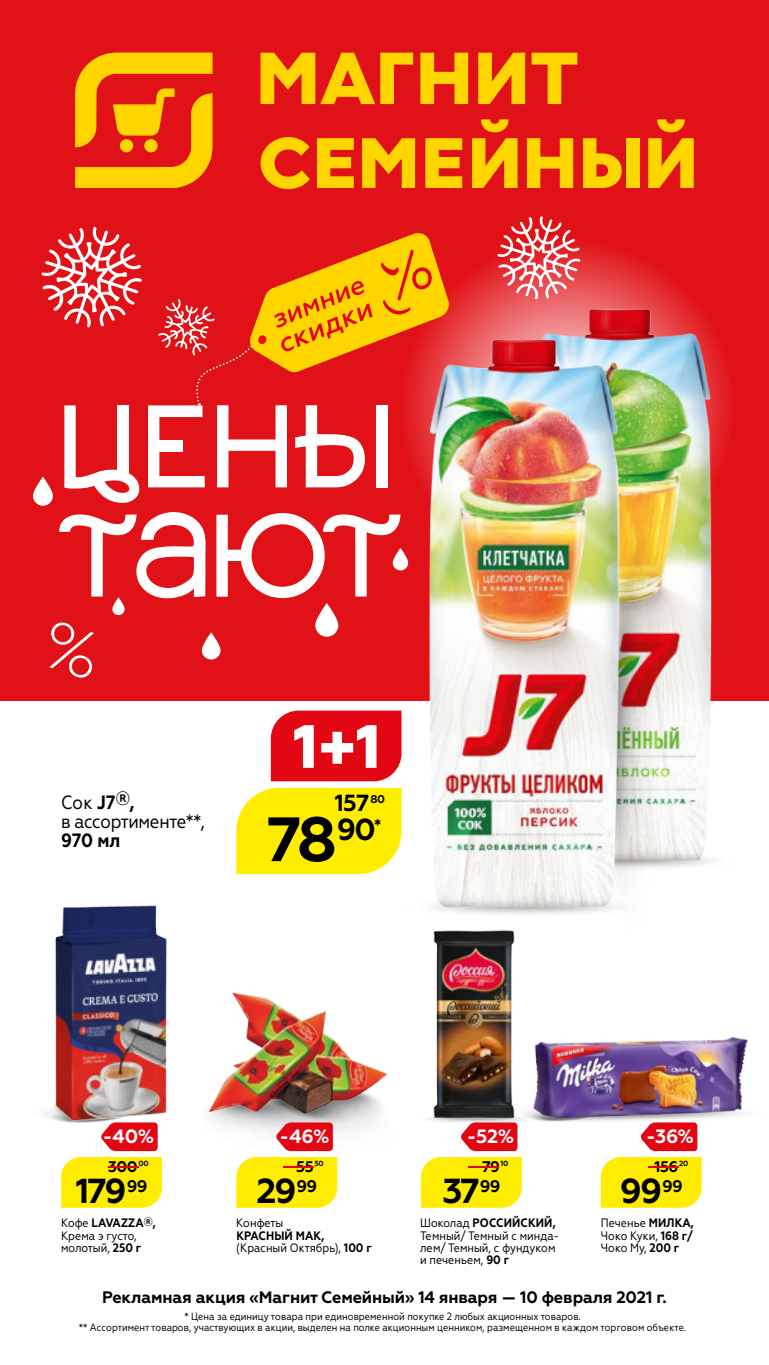
<style>
.page{position:relative;width:769px;height:1365px;background:#fff}
.page>*{position:absolute;margin:0;border:0;box-sizing:border-box;transform-origin:0 0}
.t1{font:700 62.48px "Geometria";color:#000}
.t2{font:800 60.9px "Geometria";color:#fff}
.t3{font:700 34.65px "Geometria";letter-spacing:-.065em;color:#000}
.t4{font:700 23.28px "Geometria";color:#000}
.t5{font:19.25px/19.2px "Geometria Narrow";letter-spacing:-.02em;color:#000}
.t6{font:700 19.25px "Geometria";letter-spacing:-.005em;color:#fff}
.t7{font:700 16.62px "Geometria";letter-spacing:-.01em;color:#000}
.t8{font:700 15.4px "Geometria";letter-spacing:-.03em;color:#000}
.t9{font:12.25px/12.2px "Geometria Narrow";color:#000}
.t10{font:10.5px/10.5px "Geometria Narrow";color:#000;text-align:center}
.t11{font:700 7.52px "Geometria";color:#000}
.s1{font-weight:700}
.s2{color:#e30613}
.s3{font-size:15.4px;color:#e30613}
</style>
<div class="page">
<div style="left:0;top:0;width:769px;height:700px;background:#e11217"></div>
<svg style="left:401px;top:240px;width:332px;height:333px"></svg>
<img style="left:533px;top:1036px;width:215px;height:91px">
<img style="left:45px;top:905px;width:122px;height:218px">
<img style="left:441px;top:1107px;width:104px;height:22px">
<img style="left:428px;top:961px;width:96px;height:160px">
<img style="left:433px;top:930px;width:82px;height:31px">
<img style="left:484px;top:303px;width:269px;height:560px">
<img style="left:645px;top:436px;width:61px;height:432px">
<img style="left:390px;top:326px;width:255px;height:588px">
<svg style="left:64px;top:405px;width:75px;height:98px"></svg>
<div style="left:117px;top:405px;width:11px;height:71px;background:#fff"></div>
<svg style="left:33px;top:476px;width:20px;height:30px"></svg>
<svg style="left:41px;top:227px;width:101px;height:100px"></svg>
<svg style="left:497px;top:216px;width:83px;height:83px"></svg>
<svg style="left:49px;top:512px;width:359px;height:166px"></svg>
<svg style="left:148px;top:233px;width:302px;height:254px"></svg>
<img style="left:287px;top:1150px;width:51px;height:10px">
<img style="left:208px;top:992px;width:180px;height:133px">
<div style="left:271px;top:710px;width:130px;height:71px;background:#e30613"></div>
<svg style="left:236px;top:787px;width:165px;height:87px;background:#fe1"></svg>
<svg style="left:101px;top:1122px;width:57px;height:28px;background:#e5202c"></svg>
<div style="left:61px;top:1157px;width:101px;height:50px;background:#ffed00"></div>
<svg style="left:276px;top:1122px;width:57px;height:28px;background:#e41f2a"></svg>
<svg style="left:236px;top:1156px;width:101px;height:51px;background:#ffed0d"></svg>
<svg style="left:641px;top:1122px;width:56px;height:28px;background:#e51e2a"></svg>
<div style="left:601px;top:1157px;width:101px;height:50px;background:#ffed00"></div>
<svg style="left:461px;top:1122px;width:56px;height:28px;background:#e51e2a"></svg>
<div style="left:421px;top:1157px;width:101px;height:50px;background:#ffed00"></div>
<svg style="left:420px;top:53px;width:48px;height:51px"></svg>
<svg style="left:532px;top:53px;width:45px;height:51px"></svg>
<svg style="left:478px;top:53px;width:47px;height:51px"></svg>
<svg style="left:261px;top:53px;width:152px;height:51px"></svg>
<div style="left:626px;top:138px;width:13px;height:50px;background:#ffd500"></div>
<svg style="left:583px;top:138px;width:39px;height:50px"></svg>
<svg style="left:527px;top:138px;width:46px;height:50px"></svg>
<svg style="left:317px;top:138px;width:37px;height:50px"></svg>
<svg style="left:425px;top:138px;width:37px;height:50px"></svg>
<svg style="left:362px;top:138px;width:53px;height:50px"></svg>
<svg style="left:648px;top:138px;width:46px;height:50px"></svg>
<svg style="left:472px;top:138px;width:45px;height:50px"></svg>
<svg style="left:261px;top:137px;width:49px;height:52px"></svg>
<svg style="left:657px;top:119px;width:28px;height:13px"></svg>
<svg style="left:481px;top:119px;width:27px;height:13px"></svg>
<svg style="left:75px;top:53px;width:137px;height:135px"></svg>
<div style="left:144px;top:139px;width:14px;height:13px;background:#ffd500;border-radius:50%"></div>
<div style="left:120px;top:139px;width:13px;height:13px;background:#ffd500;border-radius:50%"></div>
<p class="t5" style="left:61px;top:792px;width:145px">Сок <span class="s1">J7</span><sup>®</sup><span class="s1">,<br></span>в ассортименте**,<br><span class="s1">970 мл</span></p>
<p class="t2" style="left:293px;top:710px;width:89px">1+1</p>
<p class="t4" style="left:335px;top:789px;width:52px">157<sup>80</sup></p>
<p class="t1" style="left:266px;top:802px;width:117px">78<sup>90</sup><sup>*</sup></p>
<p class="t6" style="left:103px;top:1124px;width:53px">-40%</p>
<p class="t3" style="left:76px;top:1170px;width:73px">179<sup>99</sup></p>
<p class="t8" style="left:99px;top:1156px;width:52px"><span class="s2">-</span>300<sup>00</sup></p>
<p class="t6" style="left:279px;top:1124px;width:51px">-46%</p>
<p class="t3" style="left:256px;top:1170px;width:62px">29<sup>99</sup></p>
<p class="t8" style="left:296px;top:1156px;width:19px">55</p>
<p class="t11" style="left:274px;top:1158px;width:52px"><span class="s3">-</span>50</p>
<p class="t6" style="left:467px;top:1124px;width:48px">-52%</p>
<p class="t3" style="left:442px;top:1170px;width:60px">37<sup>99</sup></p>
<p class="t8" style="left:482px;top:1156px;width:19px">79</p>
<p class="t11" style="left:458px;top:1158px;width:52px"><span class="s3">-</span>10</p>
<p class="t6" style="left:646px;top:1124px;width:49px">-36%</p>
<p class="t3" style="left:620px;top:1170px;width:64px">99<sup>99</sup></p>
<p class="t8" style="left:654px;top:1156px;width:25px">156</p>
<p class="t11" style="left:638px;top:1158px;width:52px"><span class="s3">-</span>20</p>
<p class="t9" style="left:61px;top:1216px;width:96px">Кофе <span class="s1">LAVAZZA®,<br></span>Крема э густо, молотый, <span class="s1">250 г</span></p>
<p class="t9" style="left:236px;top:1216px;width:137px">Конфеты<br><span class="s1">КРАСНЫЙ МАК, </span>(Красный Октябрь), <span class="s1">100 г</span></p>
<p class="t9" style="left:420px;top:1216px;width:140px">Шоколад <span class="s1">РОССИЙСКИЙ,<br></span>Темный/ Темный с минда&shy;лем/ Темный, с фундуком и печеньем, <span class="s1">90 г</span></p>
<p class="t9" style="left:601px;top:1216px;width:95px;text-align:justify">Печенье <span class="s1">МИЛКА, </span>Чоко Куки, <span class="s1">168 г/ </span>Чоко Му, <span class="s1">200 г</span></p>
<p class="t7" style="left:102px;top:1287px;width:566px">Рекламная акция «Магнит Семейный» 14 января — 10 февраля 2021 г.</p>
<p class="t10" style="left:79px;top:1311px;width:609px">* Цена за единицу товара при единовременной покупке 2 любых акционных товаров.<br>** Ассортимент товаров, участвующих в акции, выделен на полке акционным ценником, размещенном в каждом торговом объекте.</p>
</div>
